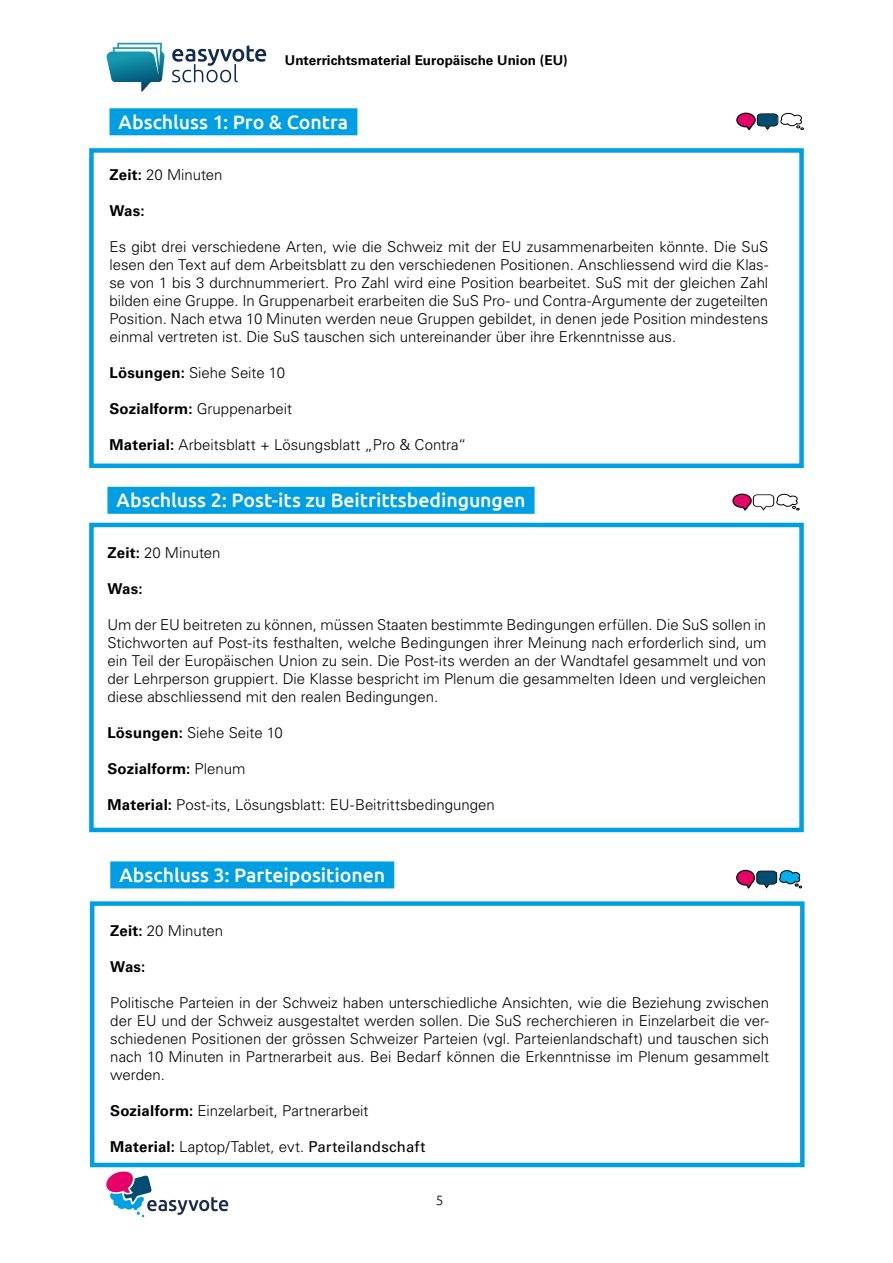
<style>
.page{position:relative;width:893px;height:1263px;background:#fff}
.page>*{position:absolute;margin:0;border:0;box-sizing:border-box;transform-origin:0 0}
.t1{font:500 19.5px "Ubuntu";color:#fff}
.t2{font:300 15px/18px "Univers LT Std";color:#000;text-align:justify}
.t3{font:700 15px "Univers LT Std";letter-spacing:.01em;color:#000}
.t4{font:700 13.5px "Univers";color:#000}
.t5{font:300 13.5px "Ubuntu";color:#000}
.s1{font-weight:700}
.s2{font-weight:300}
.s3{font-weight:400}
</style>
<div class="page">
<svg style="left:106px;top:1171px;width:122px;height:46px"></svg>
<svg style="left:172px;top:45px;width:94px;height:37px"></svg>
<svg style="left:106px;top:43px;width:59px;height:49px"></svg>
<div style="left:109px;top:108px;width:248px;height:27px;background:#009fe3"></div>
<div style="left:110px;top:861px;width:284px;height:27px;background:#009fe3"></div>
<div style="left:89px;top:148px;width:715px;height:320px;border:4px solid #009fe3"></div>
<div style="left:90px;top:901px;width:715px;height:266px;border:4px solid #009fe3"></div>
<div style="left:107px;top:487px;width:428px;height:27px;background:#009fe3"></div>
<div style="left:89px;top:523px;width:715px;height:309px;border:4px solid #009fe3"></div>
<svg style="left:736px;top:113px;width:68px;height:17px"></svg>
<svg style="left:732px;top:494px;width:67px;height:17px"></svg>
<svg style="left:736px;top:870px;width:66px;height:18px"></svg>
<p class="t4" style="left:285px;top:53px;width:284px">Unterrichtsmaterial Europäische Union (EU)</p>
<h1 class="t1" style="left:119px;top:109px;width:231px">Abschluss 1: Pro &amp; Contra</h1>
<p class="t2" style="left:109px;top:166px;width:115px"><span class="s1">Zeit:</span> 20 Minuten</p>
<p class="t3" style="left:109px;top:202px;width:37px">Was:</p>
<p class="t2" style="left:109px;top:238px;width:660px">Es gibt drei verschiedene Arten, wie die Schweiz mit der EU zusammenarbeiten könnte. Die SuS lesen den Text auf dem Arbeitsblatt zu den verschiedenen Positionen. Anschliessend wird die Klas&shy;se von 1 bis 3 durchnummeriert. Pro Zahl wird eine Position bearbeitet. SuS mit der gleichen Zahl bilden eine Gruppe. In Gruppenarbeit erarbeiten die SuS Pro- und Contra-Argumente der zugeteilten Position. Nach etwa 10 Minuten werden neue Gruppen gebildet, in denen jede Position mindestens einmal vertreten ist. Die SuS tauschen sich untereinander über ihre Erkenntnisse aus.</p>
<p class="t2" style="left:109px;top:364px;width:177px"><span class="s1">Lösungen:</span> Siehe Seite 10</p>
<p class="t2" style="left:109px;top:400px;width:184px"><span class="s1">Sozialform:</span> Gruppenarbeit</p>
<p class="t2" style="left:109px;top:436px;width:358px"><span class="s1">Material:</span> Arbeitsblatt + Lösungsblatt „Pro &amp; Contra“</p>
<h1 class="t1" style="left:117px;top:488px;width:410px">Abschluss 2: Post-its zu Beitrittsbedingungen</h1>
<p class="t2" style="left:107px;top:544px;width:115px"><span class="s1">Zeit:</span> 20 Minuten</p>
<p class="t3" style="left:107px;top:580px;width:37px">Was:</p>
<p class="t2" style="left:107px;top:616px;width:660px">Um der EU beitreten zu können, müssen Staaten bestimmte Bedingungen erfüllen. Die SuS sollen in Stichworten auf Post-its festhalten, welche Bedingungen ihrer Meinung nach erforderlich sind, um ein Teil der Europäischen Union zu sein. Die Post-its werden an der Wandtafel gesammelt und von der Lehrperson gruppiert. Die Klasse bespricht im Plenum die gesammelten Ideen und vergleichen diese abschliessend mit den realen Bedingungen.</p>
<p class="t2" style="left:107px;top:724px;width:177px"><span class="s1">Lösungen:</span> Siehe Seite 10</p>
<p class="t3" style="left:107px;top:760px;width:139px">Sozialform: <span class="s2">Plenum</span></p>
<p class="t2" style="left:107px;top:796px;width:389px"><span class="s1">Material:</span> Post-its, Lösungsblatt: EU-Beitrittsbedingungen</p>
<h1 class="t1" style="left:119px;top:862px;width:267px">Abschluss 3: Parteipositionen</h1>
<p class="t2" style="left:110px;top:922px;width:115px"><span class="s1">Zeit:</span> 20 Minuten</p>
<p class="t3" style="left:110px;top:958px;width:37px">Was:</p>
<p class="t2" style="left:110px;top:994px;width:660px">Politische Parteien in der Schweiz haben unterschiedliche Ansichten, wie die Beziehung zwischen der EU und der Schweiz ausgestaltet werden sollen. Die SuS recherchieren in Einzelarbeit die ver&shy;schiedenen Positionen der grössen Schweizer Parteien (vgl. Parteienlandschaft) und tauschen sich nach 10 Minuten in Partnerarbeit aus. Bei Bedarf können die Erkenntnisse im Plenum gesammelt werden.</p>
<p class="t2" style="left:110px;top:1102px;width:260px"><span class="s1">Sozialform:</span> Einzelarbeit, Partnerarbeit</p>
<p class="t2" style="left:110px;top:1138px;width:317px"><span class="s1">Material:</span> Laptop/Tablet, evt. <span class="s3">Parteilandschaft</span></p>
<p class="t5" style="left:436px;top:1192px;width:9px">5</p>
</div>
